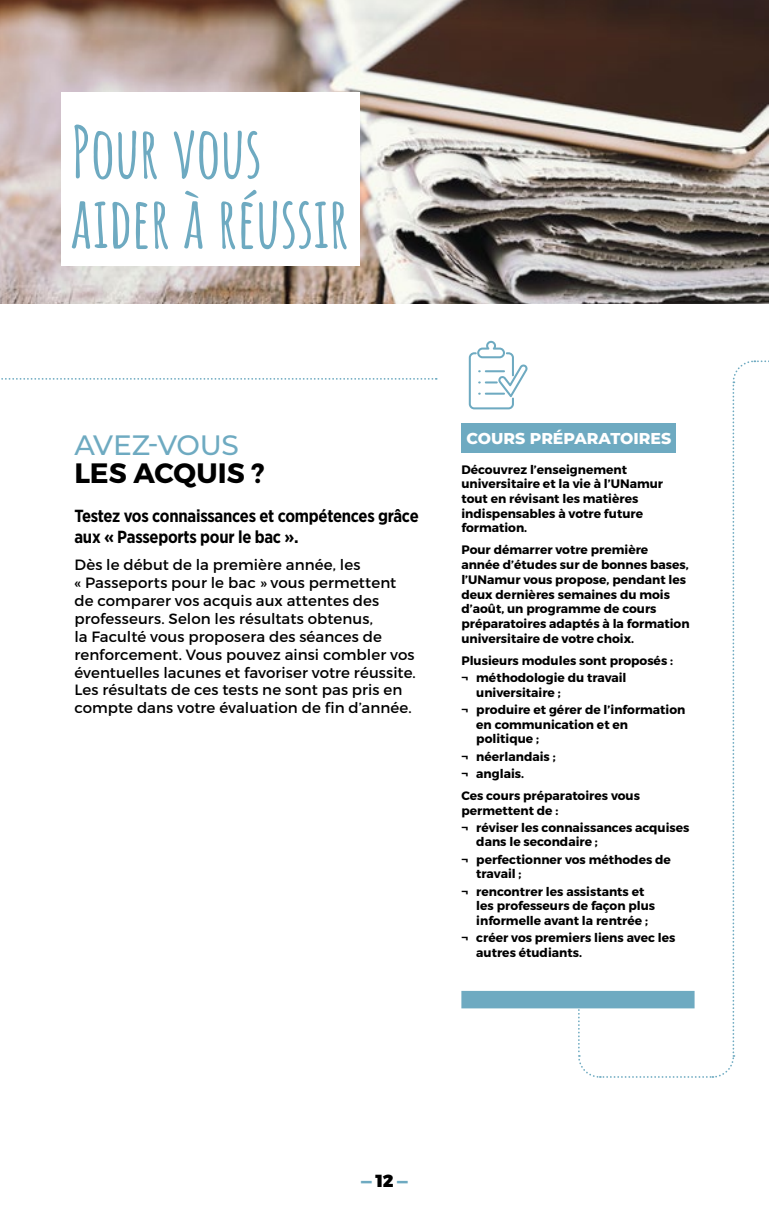
<style>
.page{position:relative;width:769px;height:1216px;background:#fff}
.page>*{position:absolute;margin:0;border:0;box-sizing:border-box;transform-origin:0 0}
.t1{font:700 70px/70px "Amatic SC";letter-spacing:-.01em;color:#6eaac1}
.t2{font:700 28px "Montserrat";color:#000}
.t3{font:500 28px "Montserrat";letter-spacing:-.01em;color:#6eaac1}
.t4{font:700 17.5px/21px "Gotham Narrow";letter-spacing:-.015em;color:#000}
.t5{font:900 17.5px "Montserrat";color:#6eaac1}
.t6{font:800 15.75px "Montserrat";color:#fff}
.t7{font:14.88px/17.8px "Montserrat";letter-spacing:.005em;color:#000}
.t8{font:700 12.25px/14.7px "Montserrat";color:#000}
.s1{color:#000}
</style>
<div class="page">
<img style="left:0;top:0;width:769px;height:304px">
<svg style="left:577px;top:360px;width:192px;height:718px"></svg>
<div style="left:461px;top:423px;width:215px;height:30px;background:#6eaac1"></div>
<div style="left:461px;top:990px;width:233px;height:18px;background:#6eaac1"></div>
<svg style="left:1px;top:378px;width:436px;height:2px"></svg>
<div style="left:61px;top:92px;width:298px;height:173px;background:#fff"></div>
<svg style="left:469px;top:341px;width:59px;height:68px"></svg>
<h1 class="t1" style="left:71px;top:112px;width:280px">Pour vous aider à réussir</h1>
<h2 class="t3" style="left:74px;top:426px;width:166px">AVEZ-VOUS</h2>
<h2 class="t2" style="left:75px;top:456px;width:192px">LES ACQUIS ?</h2>
<h3 class="t4" style="left:74px;top:505px;width:346px">Testez vos connaissances et compétences grâce aux « Passeports pour le bac ».</h3>
<p class="t7" style="left:74px;top:556px;width:343px">Dès le début de la première année, les<br>« Passeports pour le bac » vous permettent de comparer vos acquis aux attentes des professeurs. Selon les résultats obtenus,<br>la Faculté vous proposera des séances de renforcement. Vous pouvez ainsi combler vos éventuelles lacunes et favoriser votre réussite.<br>Les résultats de ces tests ne sont pas pris en compte dans votre évaluation de fin d’année.</p>
<p class="t6" style="left:466px;top:427px;width:206px">COURS PRÉPARATOIRES</p>
<p class="t8" style="left:461px;top:462px;width:203px">Découvrez l’enseignement universitaire et la vie à l’UNamur tout en révisant les matières indispensables à votre future formation.</p>
<p class="t8" style="left:461px;top:543px;width:230px">Pour démarrer votre première année d’études sur de bonnes bases, l’UNamur vous propose, pendant les deux dernières semaines du mois d’août, un programme de cours préparatoires adaptés à la formation universitaire de votre choix.</p>
<p class="t8" style="left:461px;top:652px;width:213px;line-height:17.2px">Plusieurs modules sont proposés : ¬ méthodologie du travail</p>
<p class="t8" style="left:461px;top:684px;width:226px;line-height:17.2px;text-indent:15px">universitaire ;<br>¬ produire et gérer de l’information</p>
<p class="t8" style="left:476px;top:717px;width:153px">en communication et en politique ;</p>
<p class="t8" style="left:461px;top:747px;width:96px;line-height:17.2px">¬ néerlandais ; ¬ anglais.</p>
<p class="t8" style="left:461px;top:788px;width:180px">Ces cours préparatoires vous permettent de :</p>
<p class="t8" style="left:476px;top:820px;width:215px;text-indent:-15px">¬ réviser les connaissances acquises dans le secondaire ;</p>
<p class="t8" style="left:476px;top:852px;width:196px;text-indent:-15px">¬ perfectionner vos méthodes de travail ;</p>
<p class="t8" style="left:476px;top:884px;width:180px;text-indent:-15px">¬ rencontrer les assistants et les professeurs de façon plus informelle avant la rentrée ;</p>
<p class="t8" style="left:476px;top:930px;width:201px;text-indent:-15px">¬ créer vos premiers liens avec les autres étudiants.</p>
<h3 class="t5" style="left:361px;top:1169px;width:48px">—<span class="s1">12</span>—</h3>
</div>
